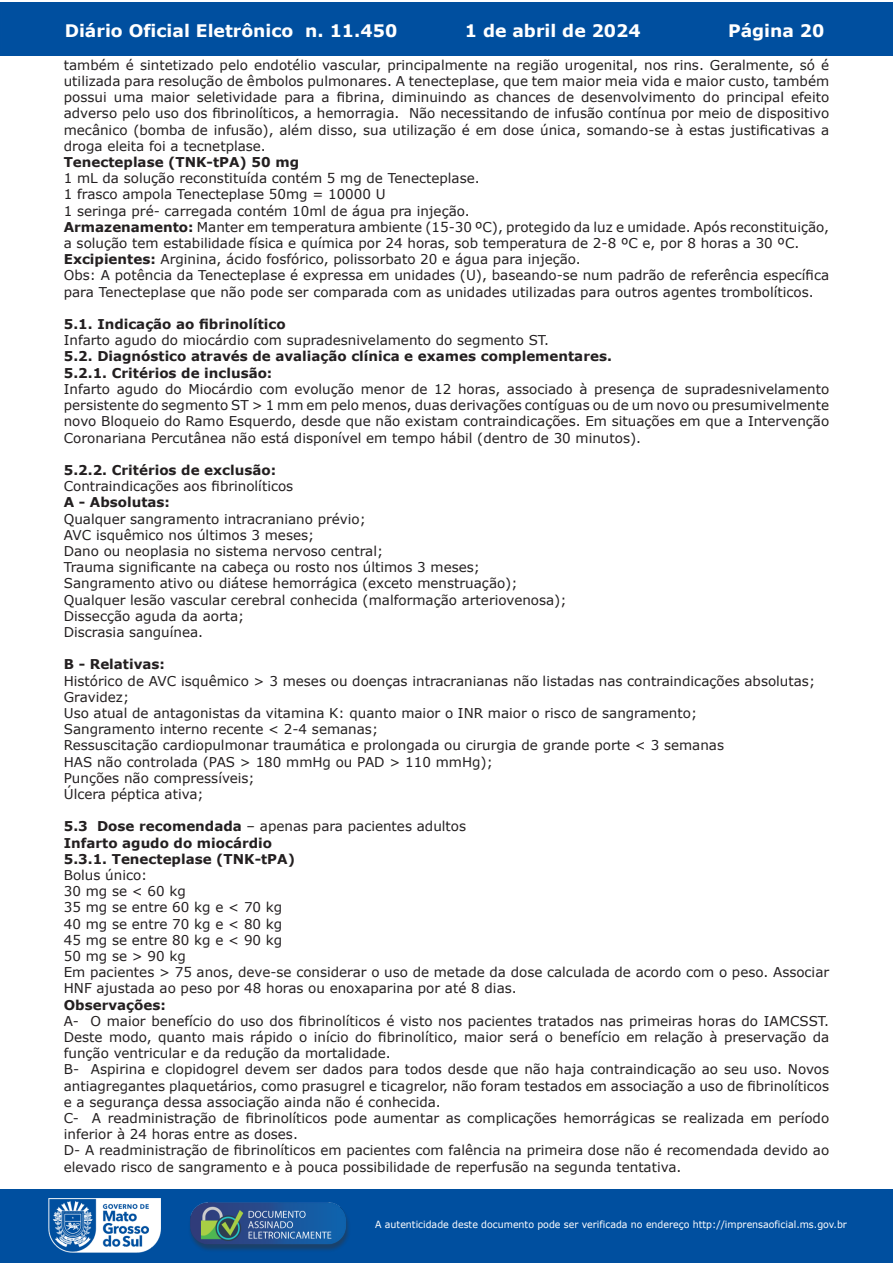
<style>
.page{position:relative;width:893px;height:1263px;background:#fff}
.page>*{position:absolute;margin:0;border:0;box-sizing:border-box;transform-origin:0 0}
.t1{font:700 17.25px "Verdana";color:#fff}
.t2{font:13.5px/16.2px "Verdana";color:#231f20}
.t3{font:700 13.5px/16.2px "Verdana";color:#231f20}
.t4{font:9.9px "Verdana";color:#fff;scale:.95 1}
.s1{font-weight:700}
.s2{font-weight:400}
</style>
<div class="page">
<div style="left:0;top:2px;width:893px;height:53px;background:#004f9f"></div>
<div style="left:1px;top:1189px;width:892px;height:74px;background:#004f9f"></div>
<img style="left:49px;top:1198px;width:111px;height:54px">
<img style="left:185px;top:1201px;width:168px;height:54px">
<p class="t1" style="left:65px;top:18px;width:334px">Diário Oficial Eletrônico n. 11.450</p>
<p class="t1" style="left:465px;top:18px;width:177px">1 de abril de 2024</p>
<p class="t1" style="left:728px;top:18px;width:98px">Página 20</p>
<p class="t2" style="left:64px;top:57px;width:767px;text-align:justify">também é sintetizado pelo endotélio vascular, principalmente na região urogenital, nos rins. Geralmente, só é utilizada para resolução de êmbolos pulmonares. A tenecteplase, que tem maior meia vida e maior custo, também possui uma maior seletividade para a fibrina, diminuindo as chances de desenvolvimento do principal efeito adverso pelo uso dos fibrinolíticos, a hemorragia. Não necessitando de infusão contínua por meio de dispositivo mecânico (bomba de infusão), além disso, sua utilização é em dose única, somando-se à estas justificativas a droga eleita foi a tecnetplase.</p>
<p class="t3" style="left:64px;top:154px;width:237px">Tenecteplase (TNK-tPA) 50 mg</p>
<p class="t2" style="left:64px;top:170px;width:767px">1 mL da solução reconstituída contém 5 mg de Tenecteplase.<br>1 frasco ampola Tenecteplase 50mg = 10000 U<br>1 seringa pré- carregada contém 10ml de água pra injeção.<br><span class="s1">Armazenamento:</span> Manter em temperatura ambiente (15-30 ºC), protegido da luz e umidade. Após reconstituição, a solução tem estabilidade física e química por 24 horas, sob temperatura de 2-8 ºC e, por 8 horas a 30 ºC.<br><span class="s1">Excipientes:</span> Arginina, ácido fosfórico, polissorbato 20 e água para injeção.<br>Obs: A potência da Tenecteplase é expressa em unidades (U), baseando-se num padrão de referência específica para Tenecteplase que não pode ser comparada com as unidades utilizadas para outros agentes trombolíticos.</p>
<p class="t3" style="left:64px;top:316px;width:224px">5.1. Indicação ao fibrinolítico</p>
<p class="t2" style="left:64px;top:332px;width:487px">Infarto agudo do miocárdio com supradesnivelamento do segmento ST.</p>
<p class="t3" style="left:64px;top:348px;width:550px">5.2. Diagnóstico através de avaliação clínica e exames complementares.<br>5.2.1. Critérios de inclusão:</p>
<p class="t2" style="left:64px;top:381px;width:767px;text-align:justify">Infarto agudo do Miocárdio com evolução menor de 12 horas, associado à presença de supradesnivelamento persistente do segmento ST &gt; 1 mm em pelo menos, duas derivações contíguas ou de um novo ou presumivelmente novo Bloqueio do Ramo Esquerdo, desde que não existam contraindicações. Em situações em que a Intervenção Coronariana Percutânea não está disponível em tempo hábil (dentro de 30 minutos).</p>
<p class="t3" style="left:64px;top:462px;width:214px">5.2.2. Critérios de exclusão:</p>
<p class="t2" style="left:64px;top:478px;width:231px">Contraindicações aos fibrinolíticos</p>
<p class="t3" style="left:64px;top:494px;width:108px">A - Absolutas:</p>
<p class="t2" style="left:64px;top:510px;width:504px">Qualquer sangramento intracraniano prévio;<br>AVC isquêmico nos últimos 3 meses;<br>Dano ou neoplasia no sistema nervoso central;<br>Trauma significante na cabeça ou rosto nos últimos 3 meses; Sangramento ativo ou diátese hemorrágica (exceto menstruação); Qualquer lesão vascular cerebral conhecida (malformação arteriovenosa); Dissecção aguda da aorta;<br>Discrasia sanguínea.</p>
<p class="t3" style="left:64px;top:656px;width:103px">B - Relativas:</p>
<p class="t2" style="left:64px;top:672px;width:753px">Histórico de AVC isquêmico &gt; 3 meses ou doenças intracranianas não listadas nas contraindicações absolutas; Gravidez;<br>Uso atual de antagonistas da vitamina K: quanto maior o INR maior o risco de sangramento;<br>Sangramento interno recente &lt; 2-4 semanas;<br>Ressuscitação cardiopulmonar traumática e prolongada ou cirurgia de grande porte &lt; 3 semanas<br>HAS não controlada (PAS &gt; 180 mmHg ou PAD &gt; 110 mmHg);<br>Punções não compressíveis;<br>Úlcera péptica ativa;</p>
<p class="t3" style="left:64px;top:818px;width:404px">5.3 Dose recomendada <span class="s2">– apenas para pacientes adultos<br></span>Infarto agudo do miocárdio<br>5.3.1. Tenecteplase (TNK-tPA)</p>
<p class="t2" style="left:64px;top:867px;width:767px">Bolus único:<br>30 mg se &lt; 60 kg<br>35 mg se entre 60 kg e &lt; 70 kg<br>40 mg se entre 70 kg e &lt; 80 kg<br>45 mg se entre 80 kg e &lt; 90 kg<br>50 mg se &gt; 90 kg<br>Em pacientes &gt; 75 anos, deve-se considerar o uso de metade da dose calculada de acordo com o peso. Associar HNF ajustada ao peso por 48 horas ou enoxaparina por até 8 dias.</p>
<p class="t3" style="left:64px;top:996px;width:103px">Observações:</p>
<p class="t2" style="left:64px;top:1013px;width:767px">A- O maior benefício do uso dos fibrinolíticos é visto nos pacientes tratados nas primeiras horas do IAMCSST.<br>Deste modo, quanto mais rápido o início do fibrinolítico, maior será o benefício em relação à preservação da função ventricular e da redução da mortalidade.<br>B- Aspirina e clopidogrel devem ser dados para todos desde que não haja contraindicação ao seu uso. Novos antiagregantes plaquetários, como prasugrel e ticagrelor, não foram testados em associação a uso de fibrinolíticos e a segurança dessa associação ainda não é conhecida.<br>C- A readministração de fibrinolíticos pode aumentar as complicações hemorrágicas se realizada em período inferior à 24 horas entre as doses.<br>D- A readministração de fibrinolíticos em pacientes com falência na primeira dose não é recomendada devido ao elevado risco de sangramento e à pouca possibilidade de reperfusão na segunda tentativa.</p>
<p class="t4" style="left:375px;top:1218px;width:498px">A autenticidade deste documento pode ser verificada no endereço http://imprensaoficial.ms.gov.br</p>
</div>
